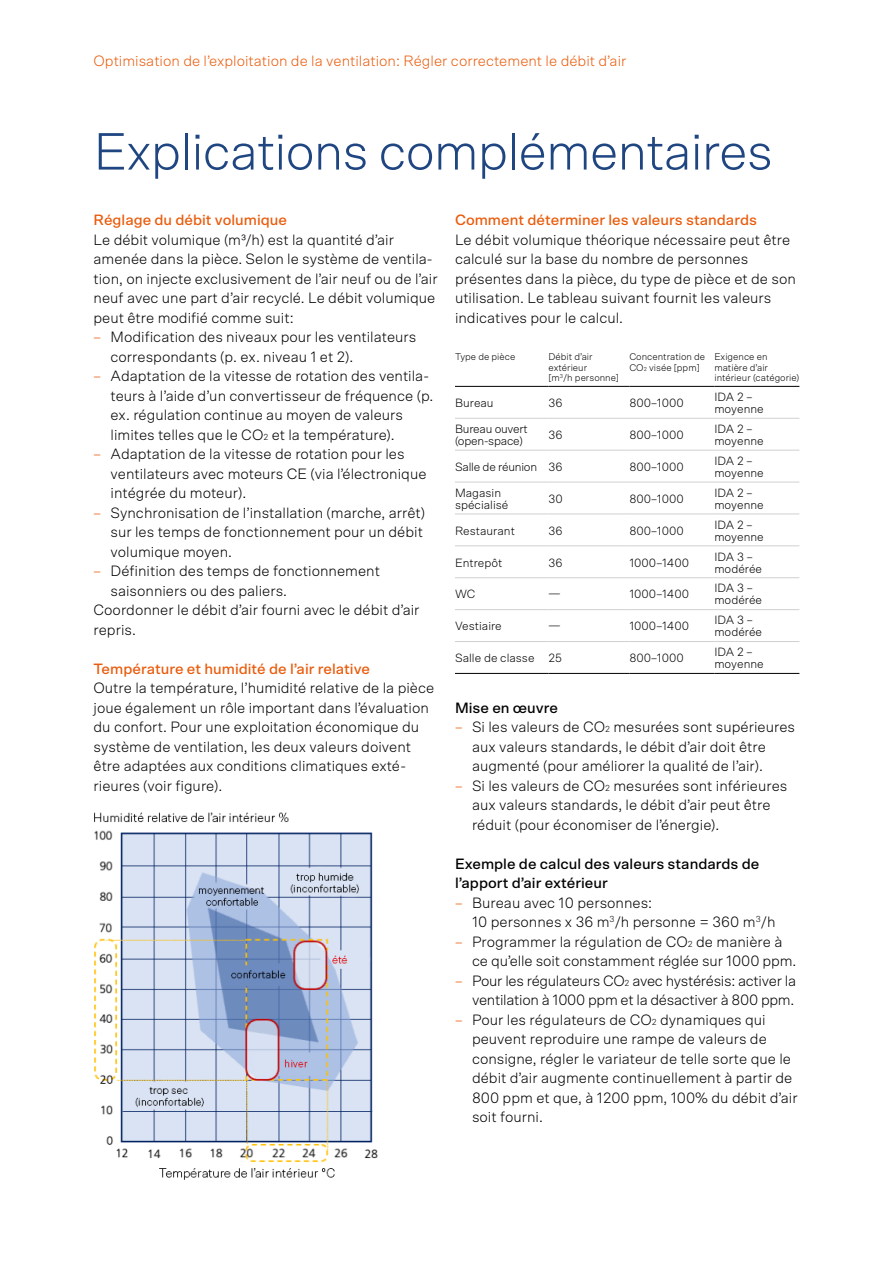
<style>
.page{position:relative;width:893px;height:1263px;background:#fff}
.page>*{position:absolute;margin:0;border:0;box-sizing:border-box;transform-origin:0 0}
.t1{font:300 52.5px "Scto Grotesk A";letter-spacing:-.02em;color:#204682}
.t2{font:300 15px/19.5px "Scto Grotesk A";color:#000}
.t3{font:500 15px "Scto Grotesk A";color:#ea5b0b}
.t4{font:300 15px/19.5px "Scto Grotesk A";letter-spacing:-.02em;color:#000;text-align:right}
.t5{font:300 15px "Scto Grotesk A";color:#ea5b0b}
.t6{font:500 15px/19.5px "Scto Grotesk A";color:#000}
.t7{font:300 12px/12px "Scto Grotesk A";color:#000}
.t8{font:300 12px/12px "Scto Grotesk A";letter-spacing:-.02em;color:#000}
.t9{font:300 9.75px/10.5px "Scto Grotesk A";color:#000}
.s1{color:#ea5b0b}
.s2{font-size:8.7px}
.s3{font-size:5.7px}
</style>
<div class="page">
<hr style="left:455px;top:386px;width:94px;height:1px;background:#000">
<hr style="left:549px;top:386px;width:80px;height:1px;background:#000">
<hr style="left:629px;top:386px;width:85px;height:1px;background:#000">
<hr style="left:714px;top:386px;width:85px;height:1px;background:#000">
<hr style="left:455px;top:418px;width:94px;height:1px;background:#d0d0d0">
<hr style="left:549px;top:418px;width:80px;height:1px;background:#d0d0d0">
<hr style="left:629px;top:418px;width:85px;height:1px;background:#d0d0d0">
<hr style="left:714px;top:418px;width:85px;height:1px;background:#d0d0d0">
<hr style="left:455px;top:450px;width:94px;height:1px;background:#d0d0d0">
<hr style="left:549px;top:450px;width:80px;height:1px;background:#d0d0d0">
<hr style="left:629px;top:450px;width:85px;height:1px;background:#d0d0d0">
<hr style="left:714px;top:450px;width:85px;height:1px;background:#d0d0d0">
<hr style="left:455px;top:482px;width:94px;height:1px;background:#d0d0d0">
<hr style="left:549px;top:482px;width:80px;height:1px;background:#d0d0d0">
<hr style="left:629px;top:482px;width:85px;height:1px;background:#d0d0d0">
<hr style="left:714px;top:482px;width:85px;height:1px;background:#d0d0d0">
<hr style="left:455px;top:514px;width:94px;height:1px;background:#d0d0d0">
<hr style="left:549px;top:514px;width:80px;height:1px;background:#d0d0d0">
<hr style="left:629px;top:514px;width:85px;height:1px;background:#d0d0d0">
<hr style="left:714px;top:514px;width:85px;height:1px;background:#d0d0d0">
<hr style="left:455px;top:546px;width:94px;height:1px;background:#d0d0d0">
<hr style="left:549px;top:546px;width:80px;height:1px;background:#d0d0d0">
<hr style="left:629px;top:546px;width:85px;height:1px;background:#d0d0d0">
<hr style="left:714px;top:546px;width:85px;height:1px;background:#d0d0d0">
<hr style="left:455px;top:577px;width:94px;height:1px;background:#d0d0d0">
<hr style="left:549px;top:577px;width:80px;height:1px;background:#d0d0d0">
<hr style="left:629px;top:577px;width:85px;height:1px;background:#d0d0d0">
<hr style="left:714px;top:577px;width:85px;height:1px;background:#d0d0d0">
<hr style="left:455px;top:609px;width:94px;height:1px;background:#d0d0d0">
<hr style="left:549px;top:609px;width:80px;height:1px;background:#d0d0d0">
<hr style="left:629px;top:609px;width:85px;height:1px;background:#d0d0d0">
<hr style="left:714px;top:609px;width:85px;height:1px;background:#d0d0d0">
<hr style="left:455px;top:641px;width:94px;height:1px;background:#d0d0d0">
<hr style="left:549px;top:641px;width:80px;height:1px;background:#d0d0d0">
<hr style="left:629px;top:641px;width:85px;height:1px;background:#d0d0d0">
<hr style="left:714px;top:641px;width:85px;height:1px;background:#d0d0d0">
<hr style="left:455px;top:673px;width:94px;height:1px;background:#000">
<hr style="left:549px;top:673px;width:80px;height:1px;background:#000">
<hr style="left:629px;top:673px;width:85px;height:1px;background:#000">
<hr style="left:714px;top:673px;width:85px;height:1px;background:#000">
<img style="left:94px;top:812px;width:284px;height:368px">
<p class="t5" style="left:94px;top:52px;width:534px">Optimisation de l’exploitation de la ventilation: Régler correctement le débit d’air</p>
<h1 class="t1" style="left:94px;top:121px;width:681px">Explications complémentaires</h1>
<p class="t3" style="left:455px;top:211px;width:304px">Comment déterminer les valeurs standards</p>
<p class="t2" style="left:455px;top:229px;width:342px">Le débit volumique théorique nécessaire peut être calculé sur la base du nombre de personnes présentes dans la pièce, du type de pièce et de son utilisation. Le tableau suivant fournit les valeurs indicatives pour le calcul.</p>
<p class="t3" style="left:94px;top:211px;width:195px">Réglage du débit volumique</p>
<p class="t2" style="left:94px;top:229px;width:346px">Le débit volumique (m³/h) est la quantité d’air amenée dans la pièce. Selon le système de ventila&shy;tion, on injecte exclusivement de l’air neuf ou de l’air neuf avec une part d’air recyclé. Le débit volumique peut être modifié comme suit:</p>
<p class="t2" style="left:111px;top:327px;width:307px;text-indent:-17px"><span class="s1">–</span> Modification des niveaux pour les ventilateurs correspondants (p. ex. niveau 1 et 2).</p>
<p class="t2" style="left:111px;top:366px;width:324px;text-indent:-17px"><span class="s1">–</span> Adaptation de la vitesse de rotation des ventila&shy;teurs à l’aide d’un convertisseur de fréquence (p. ex. régulation continue au moyen de valeurs limites telles que le CO<span class="s2">2</span> et la température).</p>
<p class="t2" style="left:111px;top:444px;width:317px;text-indent:-17px"><span class="s1">–</span> Adaptation de la vitesse de rotation pour les ventilateurs avec moteurs CE (via l’électronique intégrée du moteur).</p>
<p class="t2" style="left:111px;top:502px;width:316px;text-indent:-17px"><span class="s1">–</span> Synchronisation de l’installation (marche, arrêt) sur les temps de fonctionnement pour un débit volumique moyen.</p>
<p class="t2" style="left:94px;top:561px;width:288px"><span class="s1">–</span> Définition des temps de fonctionnement</p>
<p class="t2" style="left:111px;top:580px;width:178px">saisonniers ou des paliers.</p>
<p class="t2" style="left:94px;top:600px;width:328px">Coordonner le débit d’air fourni avec le débit d’air</p>
<p class="t2" style="left:94px;top:619px;width:44px">repris.</p>
<p class="t3" style="left:94px;top:659px;width:278px">Température et humidité de l’air relative</p>
<p class="t2" style="left:94px;top:678px;width:342px">Outre la température, l’humidité relative de la pièce joue également un rôle important dans l’évaluation du confort. Pour une exploitation économique du système de ventilation, les deux valeurs doivent être adaptées aux conditions climatiques exté&shy;rieures (voir figure).</p>
<p class="t9" style="left:455px;top:351px;width:62px">Type de pièce</p>
<p class="t9" style="left:549px;top:351px;width:72px">Débit d’air extérieur<br>[m<sup>3</sup>/h personne]</p>
<p class="t9" style="left:629px;top:351px;width:77px">Concentration de<br>CO<span class="s3">2</span> visée [ppm]</p>
<p class="t9" style="left:714px;top:351px;width:86px">Exigence en matière d’air intérieur (catégorie)</p>
<p class="t7" style="left:455px;top:397px;width:40px">Bureau</p>
<p class="t7" style="left:549px;top:397px;width:16px">36</p>
<p class="t7" style="left:629px;top:397px;width:56px">800–1000</p>
<p class="t7" style="left:714px;top:391px;width:51px">IDA 2 – moyenne</p>
<p class="t8" style="left:455px;top:423px;width:74px">Bureau ouvert (open-space)</p>
<p class="t7" style="left:549px;top:429px;width:16px">36</p>
<p class="t7" style="left:629px;top:429px;width:56px">800–1000</p>
<p class="t7" style="left:714px;top:423px;width:51px">IDA 2 – moyenne</p>
<p class="t8" style="left:455px;top:461px;width:109px">Salle de réunion 36</p>
<p class="t7" style="left:629px;top:461px;width:56px">800–1000</p>
<p class="t7" style="left:714px;top:455px;width:51px">IDA 2 – moyenne</p>
<p class="t7" style="left:455px;top:486px;width:55px">Magasin spécialisé</p>
<p class="t7" style="left:549px;top:492px;width:16px">30</p>
<p class="t7" style="left:629px;top:492px;width:56px">800–1000</p>
<p class="t7" style="left:714px;top:486px;width:51px">IDA 2 – moyenne</p>
<p class="t7" style="left:455px;top:524px;width:61px">Restaurant</p>
<p class="t7" style="left:549px;top:524px;width:16px">36</p>
<p class="t7" style="left:629px;top:524px;width:56px">800–1000</p>
<p class="t7" style="left:714px;top:518px;width:51px">IDA 2 – moyenne</p>
<p class="t7" style="left:455px;top:556px;width:49px">Entrepôt</p>
<p class="t7" style="left:549px;top:556px;width:16px">36</p>
<p class="t7" style="left:629px;top:556px;width:61px">1000–1400</p>
<p class="t7" style="left:714px;top:550px;width:49px">IDA 3 – modérée</p>
<p class="t7" style="left:455px;top:588px;width:22px">WC</p>
<p class="t7" style="left:549px;top:588px;width:13px">—</p>
<p class="t7" style="left:629px;top:588px;width:61px">1000–1400</p>
<p class="t7" style="left:714px;top:582px;width:49px">IDA 3 – modérée</p>
<p class="t7" style="left:455px;top:620px;width:48px">Vestiaire</p>
<p class="t7" style="left:549px;top:620px;width:13px">—</p>
<p class="t7" style="left:629px;top:620px;width:61px">1000–1400</p>
<p class="t7" style="left:714px;top:614px;width:49px">IDA 3 – modérée</p>
<p class="t7" style="left:455px;top:652px;width:109px">Salle de classe 25</p>
<p class="t7" style="left:629px;top:652px;width:56px">800–1000</p>
<p class="t7" style="left:714px;top:646px;width:51px">IDA 2 – moyenne</p>
<p class="t6" style="left:455px;top:697px;width:105px">Mise en œuvre</p>
<p class="t2" style="left:472px;top:717px;width:325px;text-indent:-17px"><span class="s1">–</span> Si les valeurs de CO<span class="s2">2</span> mesurées sont supérieures aux valeurs standards, le débit d’air doit être augmenté (pour améliorer la qualité de l’air).</p>
<p class="t2" style="left:472px;top:775px;width:317px;text-indent:-17px"><span class="s1">–</span> Si les valeurs de CO<span class="s2">2</span> mesurées sont inférieures aux valeurs standards, le débit d’air peut être réduit (pour économiser de l’énergie).</p>
<p class="t6" style="left:455px;top:853px;width:306px">Exemple de calcul des valeurs standards de l’apport d’air extérieur</p>
<p class="t2" style="left:472px;top:892px;width:305px;text-indent:-17px"><span class="s1">–</span> Bureau avec 10 personnes:<br>10 personnes x 36 m<sup>3</sup>/h personne = 360 m<sup>3</sup>/h</p>
<p class="t2" style="left:472px;top:931px;width:326px;text-indent:-17px"><span class="s1">–</span> Programmer la régulation de CO<span class="s2">2</span> de manière à ce qu’elle soit constamment réglée sur 1000 ppm.</p>
<p class="t4" style="left:455px;top:970px;width:343px"><span class="s1">–</span> Pour les régulateurs CO<span class="s2">2</span> avec hystérésis: activer la ventilation à 1000 ppm et la désactiver à 800 ppm.</p>
<p class="t2" style="left:472px;top:1009px;width:327px;text-indent:-17px"><span class="s1">–</span> Pour les régulateurs de CO<span class="s2">2</span> dynamiques qui peuvent reproduire une rampe de valeurs de consigne, régler le variateur de telle sorte que le débit d’air augmente continuellement à partir de 800 ppm et que, à 1200 ppm, 100% du débit d’air soit fourni.</p>
</div>
